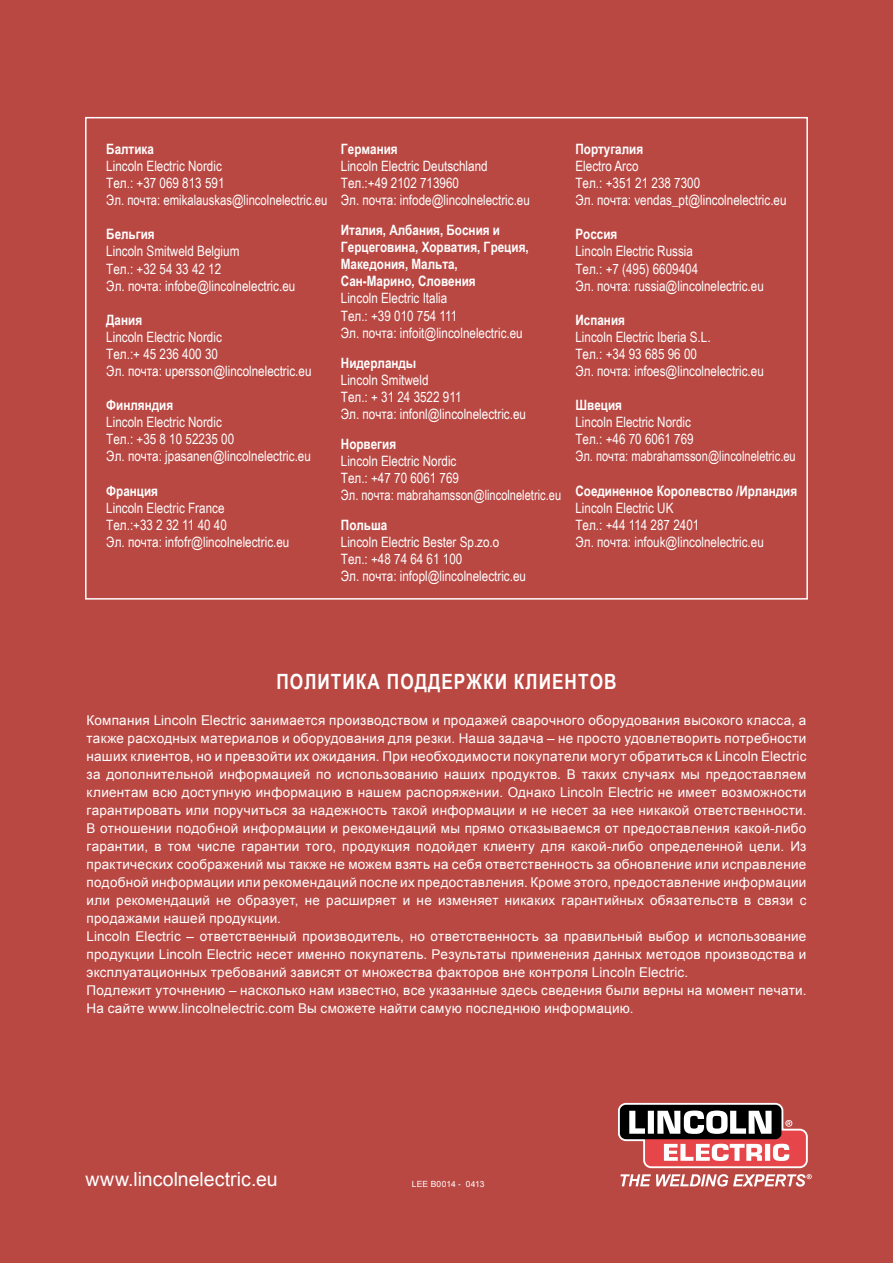
<style>
.page{position:relative;width:893px;height:1263px;background:#b94742}
.page>*{position:absolute;margin:0;border:0;box-sizing:border-box;transform-origin:0 0}
.t1{font:700 21px "Arial Narrow";letter-spacing:.05em;color:#fff}
.t2{font:19.5px "Arial";color:#fff}
.t3{font:14.25px/17.1px "Arial Narrow";color:#fff}
.t4{font:700 14.25px/17.1px "Arial Narrow";color:#fff}
.t5{font:13.5px/18px "Arial";letter-spacing:.02em;color:#fff}
.t6{font:8.55px "Arial";letter-spacing:.015em;color:#fff}
</style>
<div class="page">
<svg style="left:620px;top:1174px;width:192px;height:12px"></svg>
<svg style="left:618px;top:1103px;width:190px;height:65px;background:#a76f6f"></svg>
<div style="left:85px;top:117px;width:723px;height:483px;border:2px solid #fff"></div>
<p class="t4" style="left:106px;top:140px;width:49px">Балтика</p>
<p class="t3" style="left:106px;top:157px;width:223px">Lincoln Electric Nordic<br>Тел.: +37 069 813 591<br>Эл. почта: emikalauskas@lincolnelectric.eu</p>
<p class="t4" style="left:106px;top:225px;width:50px">Бельгия</p>
<p class="t3" style="left:106px;top:242px;width:191px">Lincoln Smitweld Belgium<br>Тел.: +32 54 33 42 12<br>Эл. почта: infobe@lincolnelectric.eu</p>
<p class="t4" style="left:106px;top:310px;width:37px">Дания</p>
<p class="t3" style="left:106px;top:328px;width:207px">Lincoln Electric Nordic<br>Тел.:+ 45 236 400 30<br>Эл. почта: upersson@lincolnelectric.eu</p>
<p class="t4" style="left:106px;top:396px;width:68px">Финляндия</p>
<p class="t3" style="left:106px;top:413px;width:206px">Lincoln Electric Nordic<br>Тел.: +35 8 10 52235 00<br>Эл. почта: jpasanen@lincolnelectric.eu</p>
<p class="t4" style="left:106px;top:481px;width:53px">Франция</p>
<p class="t3" style="left:106px;top:499px;width:185px">Lincoln Electric France<br>Тел.:+33 2 32 11 40 40<br>Эл. почта: infofr@lincolnelectric.eu</p>
<p class="t4" style="left:341px;top:140px;width:58px">Германия</p>
<p class="t3" style="left:341px;top:157px;width:191px">Lincoln Electric Deutschland<br>Тел.:+49 2102 713960<br>Эл. почта: infode@lincolnelectric.eu</p>
<p class="t4" style="left:341px;top:221px;width:189px">Италия, Албания, Босния и<br>Герцеговина, Хорватия, Греция,<br>Македония, Мальта,<br>Сан-Марино, Словения</p>
<p class="t3" style="left:341px;top:289px;width:183px">Lincoln Electric Italia<br>Тел.: +39 010 754 111<br>Эл. почта: infoit@lincolnelectric.eu</p>
<p class="t4" style="left:341px;top:353px;width:77px">Нидерланды</p>
<p class="t3" style="left:341px;top:371px;width:187px">Lincoln Smitweld<br>Тел.: + 31 24 3522 911<br>Эл. почта: infonl@lincolnelectric.eu</p>
<p class="t4" style="left:341px;top:434px;width:57px">Норвегия</p>
<p class="t3" style="left:341px;top:452px;width:222px">Lincoln Electric Nordic<br>Тел.: +47 70 6061 769<br>Эл. почта: mabrahamsson@lincolneletric.eu</p>
<p class="t4" style="left:341px;top:516px;width:48px">Польша</p>
<p class="t3" style="left:341px;top:533px;width:187px">Lincoln Electric Bester Sp.zo.o<br>Тел.: +48 74 64 61 100<br>Эл. почта: infopl@lincolnelectric.eu</p>
<p class="t4" style="left:575px;top:140px;width:69px">Португалия</p>
<p class="t3" style="left:575px;top:157px;width:213px">Electro Arco<br>Тел.: +351 21 238 7300<br>Эл. почта: vendas_pt@lincolnelectric.eu</p>
<p class="t4" style="left:575px;top:225px;width:43px">Россия</p>
<p class="t3" style="left:575px;top:242px;width:190px">Lincoln Electric Russia<br>Тел.: +7 (495) 6609404<br>Эл. почта: russia@lincolnelectric.eu</p>
<p class="t4" style="left:575px;top:310px;width:51px">Испания</p>
<p class="t3" style="left:575px;top:328px;width:190px">Lincoln Electric Iberia S.L.<br>Тел.: +34 93 685 96 00<br>Эл. почта: infoes@lincolnelectric.eu</p>
<p class="t4" style="left:575px;top:396px;width:48px">Швеция</p>
<p class="t3" style="left:575px;top:413px;width:222px">Lincoln Electric Nordic<br>Тел.: +46 70 6061 769<br>Эл. почта: mabrahamsson@lincolneletric.eu</p>
<p class="t4" style="left:575px;top:481px;width:223px">Соединенное Королевство /Ирландия</p>
<p class="t3" style="left:575px;top:499px;width:190px">Lincoln Electric UK<br>Тел.: +44 114 287 2401<br>Эл. почта: infouk@lincolnelectric.eu</p>
<h1 class="t1" style="left:276px;top:666px;width:80px">ПОЛИТИКА</h1>
<h1 class="t1" style="left:387px;top:666px;width:81px">ПОДДЕРЖКИ</h1>
<h1 class="t1" style="left:514px;top:666px;width:102px">КЛИЕНТОВ</h1>
<p class="t5" style="left:87px;top:711px;width:721px">Компания Lincoln Electric занимается производством и продажей сварочного оборудования высокого класса, а также расходных материалов и оборудования для резки. Наша задача – не просто удовлетворить потребности наших клиентов, но и превзойти их ожидания. При необходимости покупатели могут обратиться к Lincoln Electric за дополнительной информацией по использованию наших продуктов. В таких случаях мы предоставляем клиентам всю доступную информацию в нашем распоряжении. Однако Lincoln Electric не имеет возможности гарантировать или поручиться за надежность такой информации и не несет за нее никакой ответственности.<br>В отношении подобной информации и рекомендаций мы прямо отказываемся от предоставления какой-либо гарантии, в том числе гарантии того, продукция подойдет клиенту для какой-либо определенной цели. Из практических соображений мы также не можем взять на себя ответственность за обновление или исправление подобной информации или рекомендаций после их предоставления. Кроме этого, предоставление информации или рекомендаций не образует, не расширяет и не изменяет никаких гарантийных обязательств в связи с продажами нашей продукции.<br>Lincoln Electric – ответственный производитель, но ответственность за правильный выбор и использование продукции Lincoln Electric несет именно покупатель. Результаты применения данных методов производства и эксплуатационных требований зависят от множества факторов вне контроля Lincoln Electric.<br>Подлежит уточнению – насколько нам известно, все указанные здесь сведения были верны на момент печати.<br>На сайте www.lincolnelectric.com Вы сможете найти самую последнюю информацию.</p>
<h2 class="t2" style="left:85px;top:1166px;width:194px">www.lincolnelectric.eu</h2>
<p class="t6" style="left:412px;top:1178px;width:74px">LEE B0014 - 0413</p>
</div>
